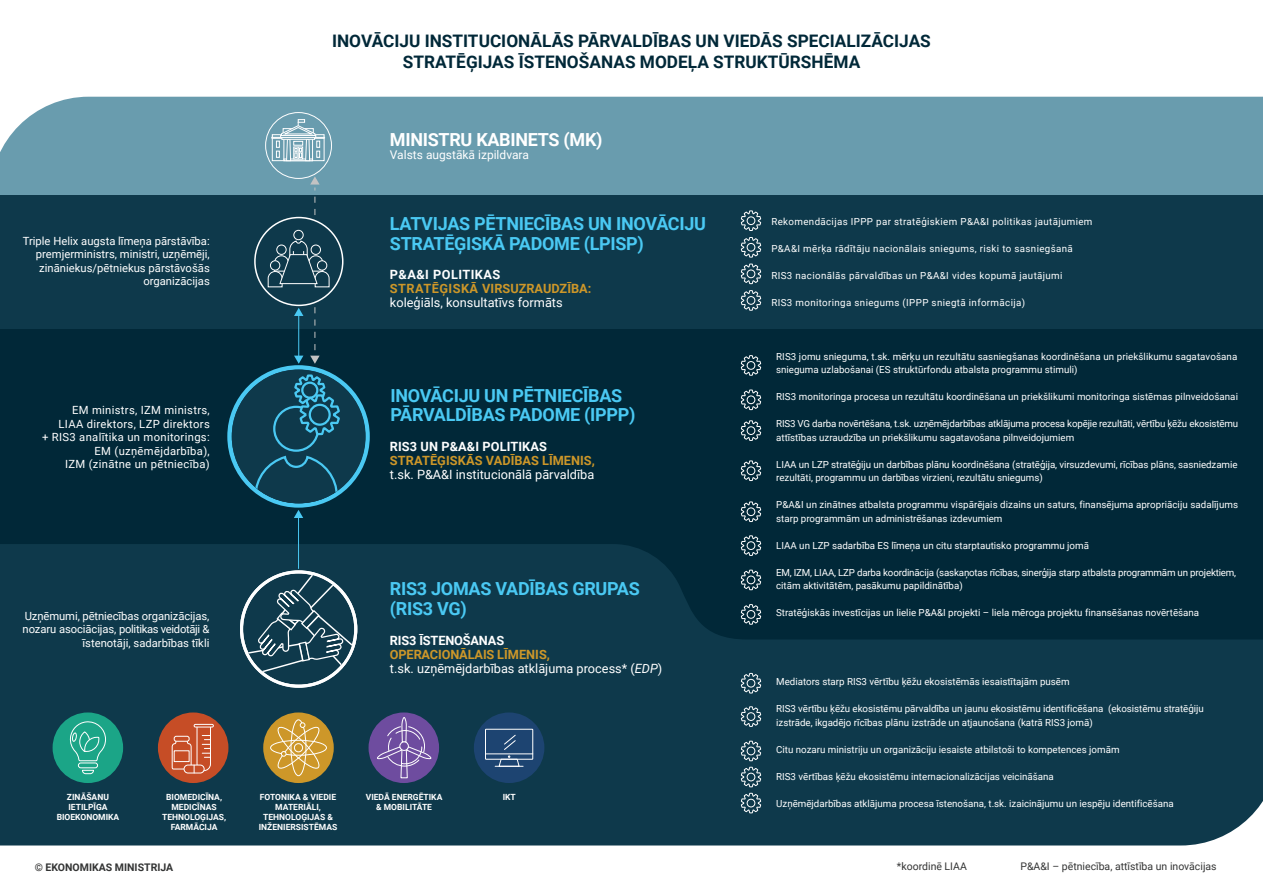
<style>
.page{position:relative;width:1263px;height:893px;background:#fff}
.page>*{position:absolute;margin:0;border:0;box-sizing:border-box;transform-origin:0 0}
.t1{font:700 18px/19.5px "Roboto";letter-spacing:-.015em;color:#4ac9f3}
.t2{font:700 18px "Roboto";letter-spacing:-.015em;color:#fff}
.t3{font:700 17.25px/21.2px "Roboto";color:#012838;text-align:center}
.t4{font:12.75px/14.2px "Roboto";color:#fff}
.t5{font:700 12.75px "Roboto";color:#cd9729}
.t6{font:700 12.75px "Roboto";letter-spacing:.01em;color:#fff}
.t7{font:700 12.75px "Roboto";letter-spacing:-.01em;color:#fff}
.t8{font:700 12.75px "Roboto";letter-spacing:.035em;color:#fff}
.t9{font:12px "Roboto";color:#fff}
.t10{font:11.25px/13.5px "Roboto";color:#fff;text-align:right}
.t11{font:11.25px/13.5px "Roboto";letter-spacing:.03em;color:#fff;text-align:right}
.t12{font:10.5px "Roboto";color:#333434}
.t13{font:700 10.5px "Roboto";color:#333434}
.t14{font:9.75px/13.5px "Roboto";color:#fff}
.t15{font:9.75px/13.5px "Roboto";letter-spacing:-.02em;color:#fff}
.t16{font:9.75px "Roboto";letter-spacing:.035em;color:#fff}
.t17{font:700 8.48px/10.2px "Roboto";color:#fff;text-align:center}
.s1{font-weight:700;color:#cd9729}
.s2{font-style:italic}
</style>
<div class="page">
<div style="left:0;top:329px;width:1263px;height:316px;background:#012838"></div>
<svg style="left:0;top:544px;width:1263px;height:206px;fill:#0e394b"></svg>
<div style="left:0;top:195px;width:1263px;height:134px;background:#0e394b"></div>
<div style="left:0;top:97px;width:1263px;height:98px;background:#699cae"></div>
<div style="left:474px;top:712px;width:70px;height:71px;background:#1d4471;border-radius:50%"></div>
<div style="left:485px;top:729px;width:48px;height:30px;border:1px solid #fff"></div>
<svg style="left:504px;top:734px;width:12px;height:16px"></svg>
<div style="left:369px;top:712px;width:70px;height:71px;background:#6e4c9f;border-radius:50%"></div>
<svg style="left:377px;top:717px;width:54px;height:33px"></svg>
<div style="left:263px;top:712px;width:71px;height:71px;background:#cd9729;border-radius:50%"></div>
<div style="left:291px;top:720px;width:15px;height:56px;border:1px solid #fff;border-radius:50%"></div>
<div style="left:270px;top:740px;width:57px;height:15px;border:1px solid #fff;border-radius:50%"></div>
<svg style="left:275px;top:723px;width:47px;height:27px"></svg>
<div style="left:158px;top:712px;width:70px;height:71px;background:#c64d26;border-radius:50%"></div>
<div style="left:194px;top:724px;width:20px;height:3px;border:1px solid #fff"></div>
<svg style="left:172px;top:726px;width:39px;height:24px"></svg>
<div style="left:53px;top:712px;width:70px;height:71px;background:#1ba587;border-radius:50%"></div>
<svg style="left:69px;top:721px;width:37px;height:29px"></svg>
<svg style="left:310px;top:176px;width:10px;height:14px"></svg>
<hr style="left:298px;top:515px;width:1px;height:54px;background:#4ac9f3">
<div style="left:227px;top:365px;width:143px;height:143px;border:4px solid #4ac9f3;border-radius:50%"></div>
<div style="left:232px;top:369px;width:134px;height:134px;background:#0e394b;border-radius:50%"></div>
<svg style="left:253px;top:373px;width:89px;height:145px"></svg>
<div style="left:266px;top:113px;width:65px;height:65px;background:#699cae;border-radius:50%"></div>
<div style="left:265px;top:112px;width:67px;height:67px;border:1px solid #fff;border-radius:50%"></div>
<svg style="left:272px;top:139px;width:52px;height:22px"></svg>
<div style="left:271px;top:137px;width:54px;height:2px;background:#699cae;border:1px solid #fff"></div>
<svg style="left:272px;top:134px;width:52px;height:4px"></svg>
<svg style="left:276px;top:119px;width:44px;height:43px"></svg>
<div style="left:240px;top:570px;width:117px;height:118px;border:3px solid #fff;border-radius:50%"></div>
<svg style="left:243px;top:573px;width:111px;height:106px;background:#335766"></svg>
<svg style="left:267px;top:197px;width:63px;height:167px"></svg>
<svg style="left:0;top:750px;width:1263px;height:96px;background:#194050"></svg>
<svg style="left:741px;top:210px;width:20px;height:21px"></svg>
<svg style="left:741px;top:237px;width:20px;height:21px"></svg>
<svg style="left:741px;top:264px;width:20px;height:20px"></svg>
<svg style="left:741px;top:290px;width:20px;height:21px"></svg>
<svg style="left:741px;top:355px;width:20px;height:21px"></svg>
<svg style="left:741px;top:389px;width:20px;height:21px"></svg>
<svg style="left:741px;top:420px;width:20px;height:21px"></svg>
<svg style="left:741px;top:460px;width:20px;height:21px"></svg>
<svg style="left:741px;top:501px;width:20px;height:21px"></svg>
<svg style="left:741px;top:535px;width:20px;height:21px"></svg>
<svg style="left:741px;top:570px;width:20px;height:20px"></svg>
<svg style="left:741px;top:604px;width:20px;height:21px"></svg>
<svg style="left:741px;top:673px;width:20px;height:20px"></svg>
<svg style="left:741px;top:706px;width:20px;height:21px"></svg>
<svg style="left:741px;top:741px;width:20px;height:20px"></svg>
<svg style="left:741px;top:767px;width:20px;height:20px"></svg>
<svg style="left:741px;top:793px;width:20px;height:20px"></svg>
<h2 class="t3" style="left:332px;top:29px;width:600px">INOVĀCIJU INSTITUCIONĀLĀS PĀRVALDĪBAS UN VIEDĀS SPECIALIZĀCIJAS<br>STRATĒĢIJAS ĪSTENOŠANAS MODEĻA STRUKTŪRSHĒMA</h2>
<p class="t10" style="left:23px;top:234px;width:189px">Triple Helix augsta līmeņa pārstāvība: premjerministrs, ministri, uzņēmēji, zināniekus/pētniekus pārstāvošās organizācijas</p>
<p class="t11" style="left:42px;top:403px;width:169px">EM ministrs, IZM ministrs,<br>LIAA direktors, LZP direktors<br>+ RIS3 analītika un monitorings:<br>EM (uzņēmējdarbība),<br>IZM (zinātne un pētniecība)</p>
<p class="t10" style="left:23px;top:609px;width:188px">Uzņēmumi, pētniecības organizācijas, nozaru asociācijas, politikas veidotāji &amp; īstenotāji, sadarbības tīkli</p>
<h1 class="t2" style="left:390px;top:127px;width:214px">MINISTRU KABINETS (MK)</h1>
<p class="t9" style="left:390px;top:147px;width:140px">Valsts augstākā izpildvara</p>
<h1 class="t1" style="left:390px;top:213px;width:318px">LATVIJAS PĒTNIECĪBAS UN INOVĀCIJU<br>STRATĒĢISKĀ PADOME (LPISP)</h1>
<h3 class="t8" style="left:390px;top:265px;width:112px">P&amp;A&amp;I POLITIKAS</h3>
<h3 class="t5" style="left:390px;top:280px;width:203px">STRATĒĢISKĀ VIRSUZRAUDZĪBA:</h3>
<h3 class="t4" style="left:390px;top:295px;width:174px">koleģiāls, konsultatīvs formāts</h3>
<h1 class="t1" style="left:390px;top:385px;width:247px">INOVĀCIJU UN PĒTNIECĪBAS<br>PĀRVALDĪBAS PADOME (IPPP)</h1>
<h3 class="t6" style="left:390px;top:437px;width:159px">RIS3 UN P&amp;A&amp;I POLITIKAS</h3>
<h3 class="t5" style="left:390px;top:452px;width:207px">STRATĒĢISKĀS VADĪBAS LĪMENIS,</h3>
<h3 class="t4" style="left:390px;top:467px;width:206px">t.sk. P&amp;A&amp;I institucionālā pārvaldība</h3>
<h1 class="t1" style="left:390px;top:578px;width:251px">RIS3 JOMAS VADĪBAS GRUPAS (RIS3 VG)</h1>
<h3 class="t7" style="left:390px;top:631px;width:116px">RIS3 ĪSTENOŠANAS</h3>
<h3 class="t4" style="left:390px;top:647px;width:274px"><span class="s1">OPERACIONĀLAIS LĪMENIS,<br></span>t.sk. uzņēmējdarbības atklājuma process* (<span class="s2">EDP</span>)</h3>
<p class="t17" style="left:57px;top:791px;width:64px">ZINĀŠANU<br>IETILPĪGA<br>BIOEKONOMIKA</p>
<p class="t17" style="left:162px;top:791px;width:66px">BIOMEDICĪNA,<br>MEDICĪNAS<br>TEHNOLOĢIJAS,<br>FARMĀCIJA</p>
<p class="t17" style="left:259px;top:791px;width:80px">FOTONIKA &amp; VIEDIE<br>MATERIĀLI,<br>TEHNOLOĢIJAS &amp;<br>INŽENIERSISTĒMAS</p>
<p class="t17" style="left:366px;top:791px;width:78px">VIEDĀ ENERGĒTIKA &amp; MOBILITĀTE</p>
<p class="t17" style="left:503px;top:791px;width:15px">IKT</p>
<p class="t16" style="left:771px;top:215px;width:323px">Rekomendācijas IPPP par stratēģiskiem P&amp;A&amp;I politikas jautājumiem</p>
<p class="t16" style="left:771px;top:242px;width:303px">P&amp;A&amp;I mērķa rādītāju nacionālais sniegums, riski to sasniegšanā</p>
<p class="t16" style="left:771px;top:269px;width:293px">RIS3 nacionālās pārvaldības un P&amp;A&amp;I vides kopumā jautājumi</p>
<p class="t16" style="left:771px;top:296px;width:255px">RIS3 monitoringa sniegums (IPPP sniegtā informācija)</p>
<p class="t14" style="left:776px;top:349px;width:463px">RIS3 jomu snieguma, t.sk. mērķu un rezultātu sasniegšanas koordinēšana un priekšlikumu sagatavošana snieguma uzlabošanai (ES struktūrfondu atbalsta programmu stimuli)</p>
<p class="t14" style="left:776px;top:389px;width:463px">RIS3 monitoringa procesa un rezultātu koordinēšana un priekšlikumi monitoringa sistēmas pilnveidošanai</p>
<p class="t15" style="left:776px;top:416px;width:463px">RIS3 VG darba novērtēšana, t.sk. uzņēmējdarbības atklājuma procesa kopējie rezultāti, vērtību ķēžu ekosistēmu attīstības uzraudzība un priekšlikumu sagatavošana pilnveidojumiem</p>
<p class="t14" style="left:776px;top:457px;width:463px">LIAA un LZP stratēģiju un darbības plānu koordinēšana (stratēģija, virsuzdevumi, rīcības plāns, sasniedzamie rezultāti, programmu un darbības virzieni, rezultātu sniegums)</p>
<p class="t14" style="left:776px;top:497px;width:463px">P&amp;A&amp;I un zinātnes atbalsta programmu vispārējais dizains un saturs, finansējuma apropriāciju sadalījums starp programmām un administrēšanas izdevumiem</p>
<p class="t14" style="left:776px;top:538px;width:314px">LIAA un LZP sadarbība ES līmeņa un citu starptautisko programmu jomā</p>
<p class="t15" style="left:776px;top:565px;width:461px">EM, IZM, LIAA, LZP darba koordinācija (saskaņotas rīcības, sinerģija starp atbalsta programmām un projektiem, citām aktivitātēm, pasākumu papildinātība)</p>
<p class="t14" style="left:776px;top:605px;width:424px">Stratēģiskās investīcijas un lielie P&amp;A&amp;I projekti – liela mēroga projektu finansēšanas novērtēšana</p>
<p class="t14" style="left:776px;top:675px;width:295px">Mediators starp RIS3 vērtību ķēžu ekosistēmās iesaistītajām pusēm</p>
<p class="t14" style="left:776px;top:702px;width:429px">RIS3 vērtību ķēžu ekosistēmu pārvaldība un jaunu ekosistēmu identificēšana (ekosistēmu stratēģiju izstrāde, ikgadējo rīcības plānu izstrāde un atjaunošana (katrā RIS3 jomā)</p>
<p class="t14" style="left:776px;top:742px;width:345px">Citu nozaru ministriju un organizāciju iesaiste atbilstoši to kompetences jomām</p>
<p class="t14" style="left:776px;top:769px;width:279px">RIS3 vērtības ķēžu ekosistēmu internacionalizācijas veicināšana</p>
<p class="t14" style="left:776px;top:796px;width:399px">Uzņēmējdarbības atklājuma procesa īstenošana, t.sk. izaicinājumu un iespēju identificēšana</p>
<p class="t13" style="left:35px;top:859px;width:140px">© EKONOMIKAS MINISTRIJA</p>
<p class="t12" style="left:897px;top:859px;width:71px">*koordinē LIAA</p>
<p class="t12" style="left:1020px;top:859px;width:198px">P&amp;A&amp;I – pētniecība, attīstība un inovācijas</p>
</div>
